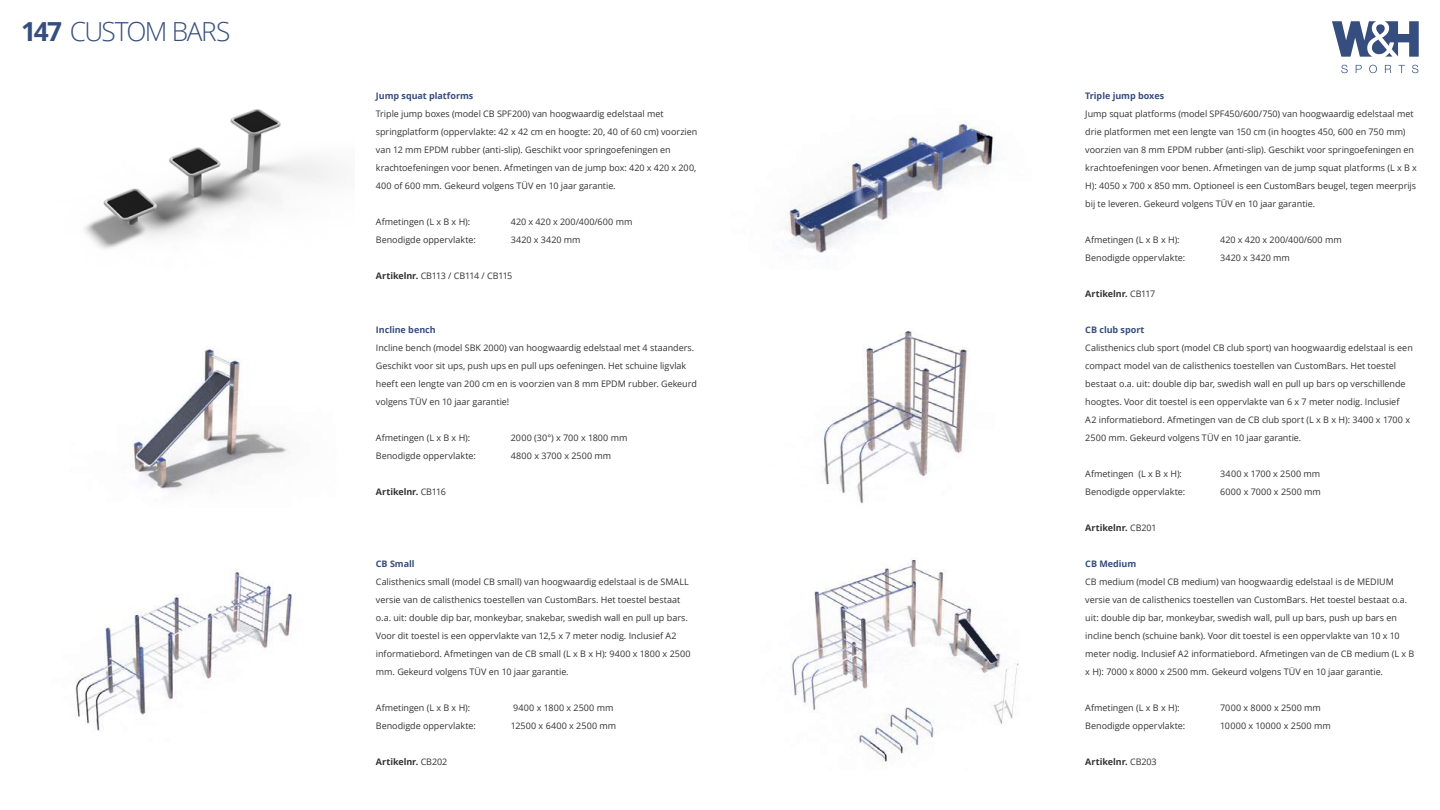
<style>
.page{position:relative;width:1440px;height:810px;background:#fff}
.page>*{position:absolute;margin:0;border:0;box-sizing:border-box;transform-origin:0 0}
.t1{font:300 26.25px "Open Sans";letter-spacing:-.055em;color:#364e7d}
.t2{font:9px/18px "Open Sans";letter-spacing:-.005em;color:#333}
.t3{font:700 9px "Open Sans";letter-spacing:-.005em;color:#333}
.t4{font:700 9px "Open Sans";letter-spacing:-.005em;color:#364e7d}
.t5{font:9px "Open Sans";letter-spacing:.015em;color:#333}
.t6{font:9px "Open Sans";letter-spacing:-.04em;color:#333}
.t7{font:9px "Open Sans";letter-spacing:.025em;color:#333}
.s1{font-weight:700}
.s2{font-weight:400}
</style>
<div class="page">
<svg style="left:1341px;top:65px;width:7px;height:8px"></svg>
<svg style="left:1356px;top:65px;width:6px;height:8px"></svg>
<svg style="left:1369px;top:65px;width:8px;height:8px"></svg>
<svg style="left:1385px;top:65px;width:6px;height:8px"></svg>
<svg style="left:1398px;top:65px;width:7px;height:8px"></svg>
<svg style="left:1412px;top:65px;width:6px;height:8px"></svg>
<svg style="left:1332px;top:21px;width:87px;height:36px"></svg>
<img style="left:84px;top:109px;width:251px;height:140px">
<img style="left:129px;top:346px;width:161px;height:145px">
<img style="left:787px;top:120px;width:208px;height:133px">
<img style="left:821px;top:330px;width:146px;height:174px">
<img style="left:75px;top:570px;width:218px;height:161px">
<img style="left:790px;top:560px;width:229px;height:202px">
<h1 class="t1" style="left:21px;top:14px;width:211px"><span class="s1">147</span> CUSTOM BARS</h1>
<p class="t4" style="left:376px;top:89px;width:99px">Jump squat platforms</p>
<p class="t2" style="left:376px;top:105px;width:323px">Triple jump boxes (model CB SPF200) van hoogwaardig edelstaal met springplatform (oppervlakte: 42 x 42 cm en hoogte: 20, 40 of 60 cm) voorzien van 12 mm EPDM rubber (anti-slip). Geschikt voor springoefeningen en krachtoefeningen voor benen. Afmetingen van de jump box: 420 x 420 x 200, 400 of 600 mm. Gekeurd volgens TÜV en 10 jaar garantie.</p>
<p class="t2" style="left:376px;top:213px;width:96px">Afmetingen (L x B x H):</p>
<p class="t2" style="left:511px;top:213px;width:123px">420 x 420 x 200/400/600 mm</p>
<p class="t2" style="left:376px;top:231px;width:101px">Benodigde oppervlakte:</p>
<p class="t2" style="left:511px;top:231px;width:71px">3420 x 3420 mm</p>
<p class="t6" style="left:376px;top:270px;width:138px"><span class="s1">Artikelnr.</span> CB113 / CB114 / CB115</p>
<p class="t4" style="left:376px;top:323px;width:61px">Incline bench</p>
<p class="t2" style="left:376px;top:339px;width:322px">Incline bench (model SBK 2000) van hoogwaardig edelstaal met 4 staanders.<br>Geschikt voor sit ups, push ups en pull ups oefeningen. Het schuine ligvlak heeft een lengte van 200 cm en is voorzien van 8 mm EPDM rubber. Gekeurd volgens TÜV en 10 jaar garantie!</p>
<p class="t2" style="left:376px;top:429px;width:96px">Afmetingen (L x B x H):</p>
<p class="t2" style="left:511px;top:429px;width:118px">2000 (30°) x 700 x 1800 mm</p>
<p class="t2" style="left:376px;top:447px;width:101px">Benodigde oppervlakte:</p>
<p class="t2" style="left:511px;top:447px;width:102px">4800 x 3700 x 2500 mm</p>
<p class="t3" style="left:376px;top:485px;width:72px">Artikelnr. <span class="s2">CB116</span></p>
<p class="t4" style="left:376px;top:557px;width:40px">CB Small</p>
<p class="t2" style="left:376px;top:573px;width:316px">Calisthenics small (model CB small) van hoogwaardig edelstaal is de SMALL versie van de calisthenics toestellen van CustomBars. Het toestel bestaat o.a. uit: double dip bar, monkeybar, snakebar, swedish wall en pull up bars.<br>Voor dit toestel is een oppervlakte van 12,5 x 7 meter nodig. Inclusief A2 informatiebord. Afmetingen van de CB small (L x B x H): 9400 x 1800 x 2500 mm. Gekeurd volgens TÜV en 10 jaar garantie.</p>
<p class="t2" style="left:376px;top:699px;width:96px">Afmetingen (L x B x H):</p>
<p class="t5" style="left:513px;top:702px;width:102px">9400 x 1800 x 2500 mm</p>
<p class="t2" style="left:376px;top:717px;width:101px">Benodigde oppervlakte:</p>
<p class="t2" style="left:511px;top:717px;width:107px">12500 x 6400 x 2500 mm</p>
<p class="t3" style="left:376px;top:755px;width:73px">Artikelnr. <span class="s2">CB202</span></p>
<p class="t4" style="left:1085px;top:89px;width:80px">Triple jump boxes</p>
<p class="t2" style="left:1085px;top:105px;width:333px">Jump squat platforms (model SPF450/600/750) van hoogwaardig edelstaal met drie platformen met een lengte van 150 cm (in hoogtes 450, 600 en 750 mm) voorzien van 8 mm EPDM rubber (anti-slip). Geschikt voor springoefeningen en krachtoefeningen voor benen. Afmetingen van de jump squat platforms (L x B x H): 4050 x 700 x 850 mm. Optioneel is een CustomBars beugel, tegen meerprijs bij te leveren. Gekeurd volgens TÜV en 10 jaar garantie.</p>
<p class="t2" style="left:1085px;top:231px;width:96px">Afmetingen (L x B x H):</p>
<p class="t2" style="left:1220px;top:231px;width:123px">420 x 420 x 200/400/600 mm</p>
<p class="t2" style="left:1085px;top:249px;width:101px">Benodigde oppervlakte:</p>
<p class="t2" style="left:1220px;top:249px;width:71px">3420 x 3420 mm</p>
<p class="t3" style="left:1085px;top:287px;width:71px">Artikelnr. <span class="s2">CB117</span></p>
<p class="t4" style="left:1085px;top:323px;width:61px">CB club sport</p>
<p class="t2" style="left:1085px;top:339px;width:329px">Calisthenics club sport (model CB club sport) van hoogwaardig edelstaal is een compact model van de calisthenics toestellen van CustomBars. Het toestel bestaat o.a. uit: double dip bar, swedish wall en pull up bars op verschillende hoogtes. Voor dit toestel is een oppervlakte van 6 x 7 meter nodig. Inclusief<br>A2 informatiebord. Afmetingen van de CB club sport (L x B x H): 3400 x 1700 x 2500 mm. Gekeurd volgens TÜV en 10 jaar garantie.</p>
<p class="t2" style="left:1085px;top:465px;width:98px">Afmetingen (L x B x H):</p>
<p class="t5" style="left:1220px;top:468px;width:101px">3400 x 1700 x 2500 mm</p>
<p class="t2" style="left:1085px;top:483px;width:101px">Benodigde oppervlakte:</p>
<p class="t5" style="left:1220px;top:486px;width:102px">6000 x 7000 x 2500 mm</p>
<p class="t3" style="left:1085px;top:521px;width:73px">Artikelnr. <span class="s2">CB201</span></p>
<p class="t4" style="left:1085px;top:557px;width:52px">CB Medium</p>
<p class="t2" style="left:1085px;top:573px;width:331px">CB medium (model CB medium) van hoogwaardig edelstaal is de MEDIUM versie van de calisthenics toestellen van CustomBars. Het toestel bestaat o.a. uit: double dip bar, monkeybar, swedish wall, pull up bars, push up bars en incline bench (schuine bank). Voor dit toestel is een oppervlakte van 10 x 10 meter nodig. Inclusief A2 informatiebord. Afmetingen van de CB medium (L x B x H): 7000 x 8000 x 2500 mm. Gekeurd volgens TÜV en 10 jaar garantie.</p>
<p class="t2" style="left:1085px;top:699px;width:96px">Afmetingen (L x B x H):</p>
<p class="t5" style="left:1220px;top:702px;width:102px">7000 x 8000 x 2500 mm</p>
<p class="t2" style="left:1085px;top:717px;width:101px">Benodigde oppervlakte:</p>
<p class="t7" style="left:1220px;top:720px;width:112px">10000 x 10000 x 2500 mm</p>
<p class="t3" style="left:1085px;top:755px;width:73px">Artikelnr. <span class="s2">CB203</span></p>
</div>
